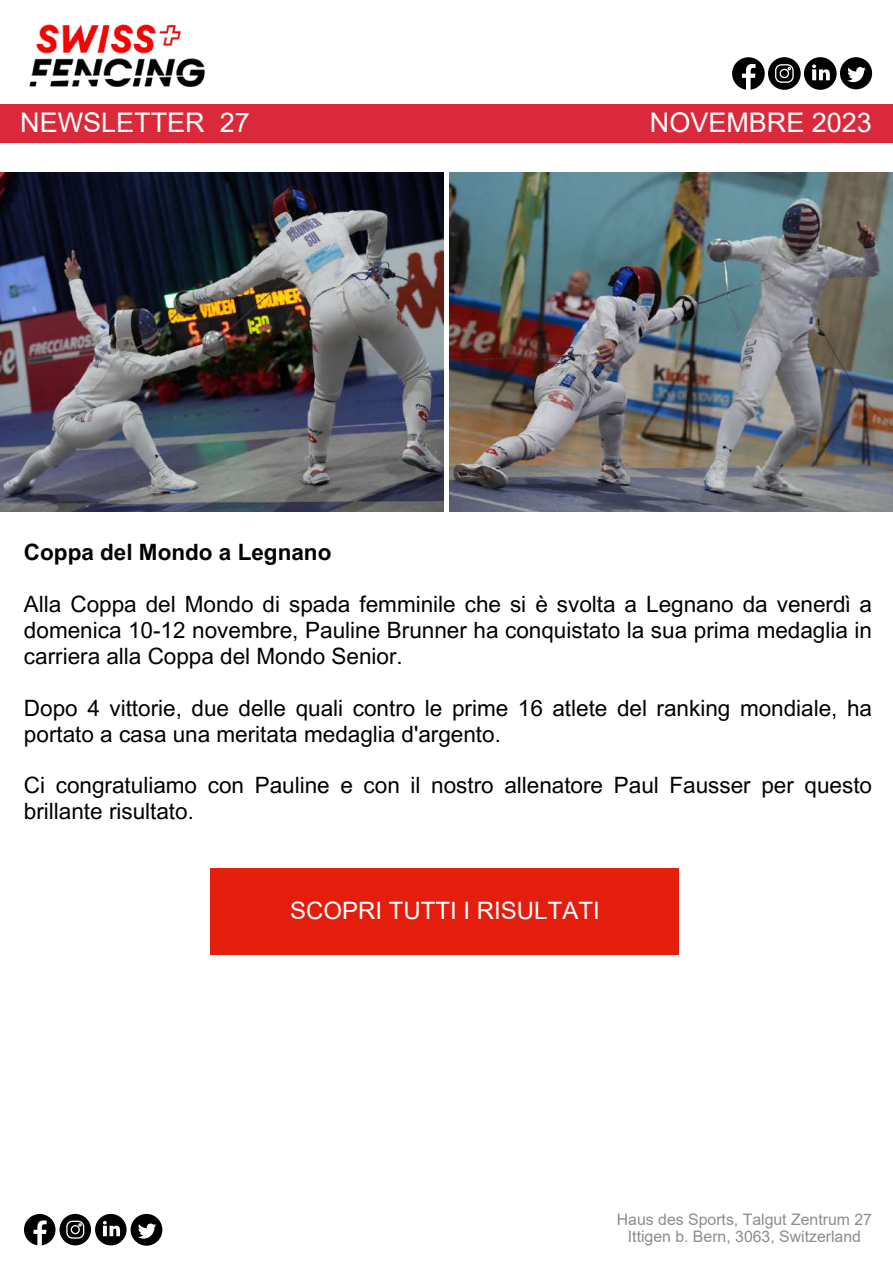
<style>
.page{position:relative;width:893px;height:1264px;background:#fff}
.page>*{position:absolute;margin:0;border:0;box-sizing:border-box;transform-origin:0 0}
.t1{font:27px "Arial";color:#fff}
.t2{font:24px "Arial";color:#fff}
.t3{font:22.5px/25.8px "Arial MT Pro";color:#000}
.t4{font:700 22.5px "Arial MT Pro";color:#000}
.t5{font:15.9px/16.8px "Arial";color:#8f8b8b;text-align:center}
</style>
<div class="page">
<img style="left:29px;top:24px;width:176px;height:63px">
<svg style="left:732px;top:57px;width:104px;height:33px"></svg>
<div style="left:839px;top:57px;width:33px;height:32px;background:#000;border-radius:50%"></div>
<svg style="left:847px;top:67px;width:18px;height:15px"></svg>
<svg style="left:24px;top:1213px;width:103px;height:32px"></svg>
<div style="left:131px;top:1213px;width:31px;height:32px;background:#000;border-radius:50%"></div>
<svg style="left:138px;top:1223px;width:18px;height:15px"></svg>
<div style="left:0;top:104px;width:892px;height:39px;background:#db293b"></div>
<img style="left:0;top:172px;width:443px;height:339px">
<img style="left:449px;top:172px;width:443px;height:339px">
<div style="left:210px;top:868px;width:469px;height:87px;background:#e41d0c"></div>
<p class="t1" style="left:20px;top:108px;width:231px">NEWSLETTER 27</p>
<p class="t1" style="left:649px;top:108px;width:223px">NOVEMBRE 2023</p>
<p class="t4" style="left:24px;top:544px;width:309px">Coppa del Mondo a Legnano</p>
<p class="t3" style="left:24px;top:594px;width:849px;text-align:justify">Alla Coppa del Mondo di spada femminile che si è svolta a Legnano da venerdì a domenica 10-12 novembre, Pauline Brunner ha conquistato la sua prima medaglia in carriera alla Coppa del Mondo Senior.</p>
<p class="t3" style="left:24px;top:697px;width:849px">Dopo 4 vittorie, due delle quali contro le prime 16 atlete del ranking mondiale, ha portato a casa una meritata medaglia d'argento.</p>
<p class="t3" style="left:24px;top:775px;width:849px">Ci congratuliamo con Pauline e con il nostro allenatore Paul Fausser per questo brillante risultato.</p>
<p class="t2" style="left:290px;top:897px;width:311px">SCOPRI TUTTI I RISULTATI</p>
<p class="t5" style="left:617px;top:1210px;width:257px">Haus des Sports, Talgut Zentrum 27<br>Ittigen b. Bern, 3063, Switzerland</p>
</div>
